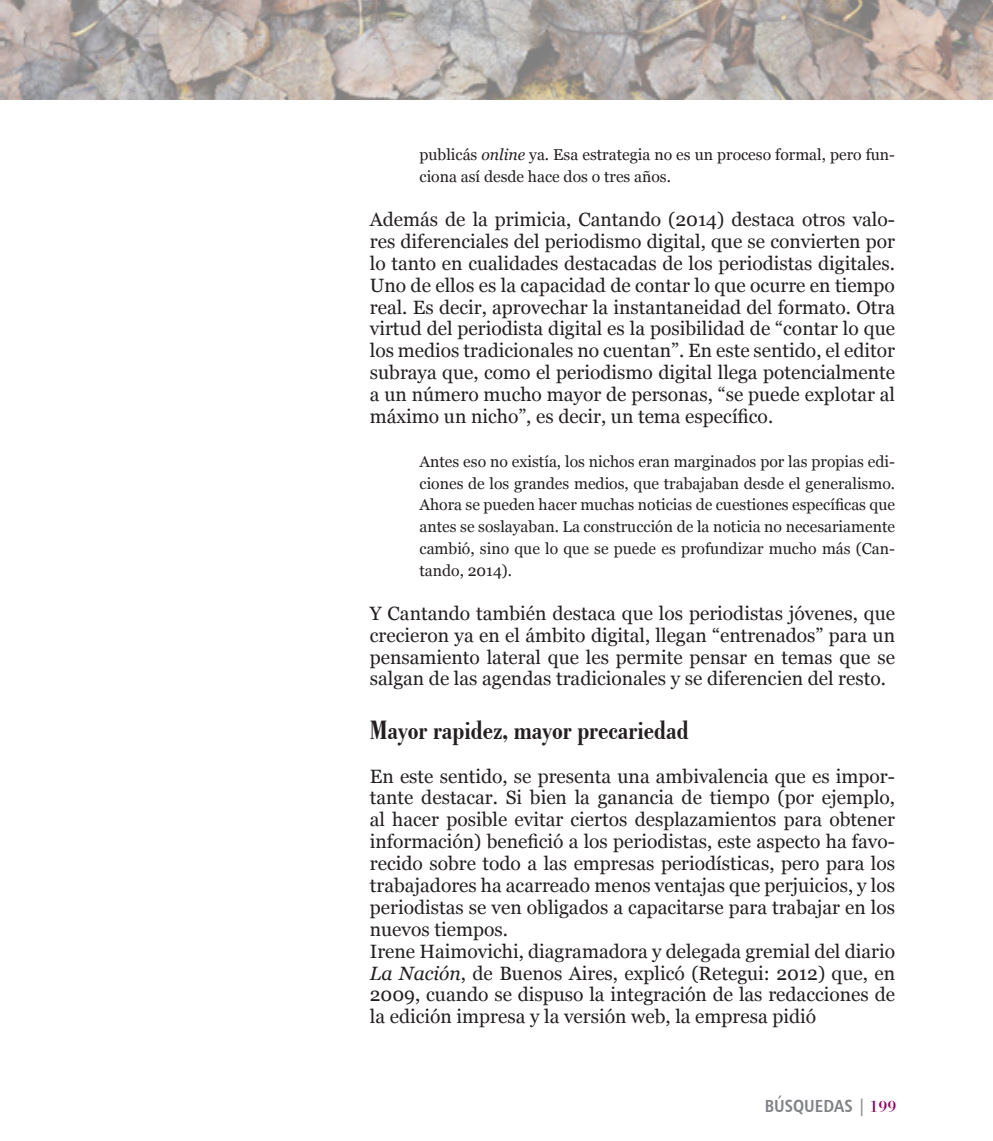
<style>
.page{position:relative;width:993px;height:1141px;background:#fff}
.page>*{position:absolute;margin:0;border:0;box-sizing:border-box;transform-origin:0 0}
.t1{font:700 condensed 28px "Bodoni BT";color:#231f20}
.List_Paragraph{font:19.25px/21.9px "Georgia";color:#231f20;text-align:justify}
.t2{font:17.5px "Humanist 777 BT Bold Condensed B";color:#808285}
.t3{font:15.75px/21.9px "Georgia";color:#231f20}
.s1{font-style:italic}
.s2{font-family:"Bodoni BT";font-weight:700;font-stretch:condensed;color:#939598}
.s3{font-family:"Bodoni BT";color:#8d035d}
</style>
<div class="page">
<img style="left:0;top:0;width:992px;height:99px">
<p class="t3" style="left:419px;top:144px;width:477px">publicás <span class="s1">online</span> ya. Esa estrategia no es un proceso formal, pero fun&shy;ciona así desde hace dos o tres años.</p>
<p class="List_Paragraph" style="left:370px;top:209px;width:526px">Además de la primicia, Cantando (2014) destaca otros valo&shy;res diferenciales del periodismo digital, que se convierten por lo tanto en cualidades destacadas de los periodistas digitales.<br>Uno de ellos es la capacidad de contar lo que ocurre en tiempo real. Es decir, aprovechar la instantaneidad del formato. Otra virtud del periodista digital es la posibilidad de “contar lo que los medios tradicionales no cuentan”. En este sentido, el editor subraya que, como el periodismo digital llega potencialmente a un número mucho mayor de personas, “se puede explotar al máximo un nicho”, es decir, un tema específico.</p>
<p class="t3" style="left:419px;top:451px;width:477px;text-align:justify">Antes eso no existía, los nichos eran marginados por las propias edi&shy;ciones de los grandes medios, que trabajaban desde el generalismo.<br>Ahora se pueden hacer muchas noticias de cuestiones específicas que antes se soslayaban. La construcción de la noticia no necesariamente cambió, sino que lo que se puede es profundizar mucho más (Can&shy;tando, 2014).</p>
<p class="List_Paragraph" style="left:370px;top:603px;width:526px">Y Cantando también destaca que los periodistas jóvenes, que crecieron ya en el ámbito digital, llegan “entrenados” para un pensamiento lateral que les permite pensar en temas que se salgan de las agendas tradicionales y se diferencien del resto.</p>
<p class="t1" style="left:370px;top:713px;width:320px">Mayor rapidez, mayor precariedad</p>
<p class="List_Paragraph" style="left:370px;top:765px;width:526px">En este sentido, se presenta una ambivalencia que es impor&shy;tante destacar. Si bien la ganancia de tiempo (por ejemplo, al hacer posible evitar ciertos desplazamientos para obtener información) benefició a los periodistas, este aspecto ha favo&shy;recido sobre todo a las empresas periodísticas, pero para los trabajadores ha acarreado menos ventajas que perjuicios, y los periodistas se ven obligados a capacitarse para trabajar en los nuevos tiempos.</p>
<p class="List_Paragraph" style="left:370px;top:940px;width:526px">Irene Haimovichi, diagramadora y delegada gremial del diario <span class="s1">La Nación</span>, de Buenos Aires, explicó (Retegui: 2012) que, en 2009, cuando se dispuso la integración de las redacciones de la edición impresa y la versión web, la empresa pidió</p>
<p class="t2" style="left:764px;top:1095px;width:133px">BÚSQUEDAS <span class="s2">|</span> <span class="s3">199</span></p>
</div>
